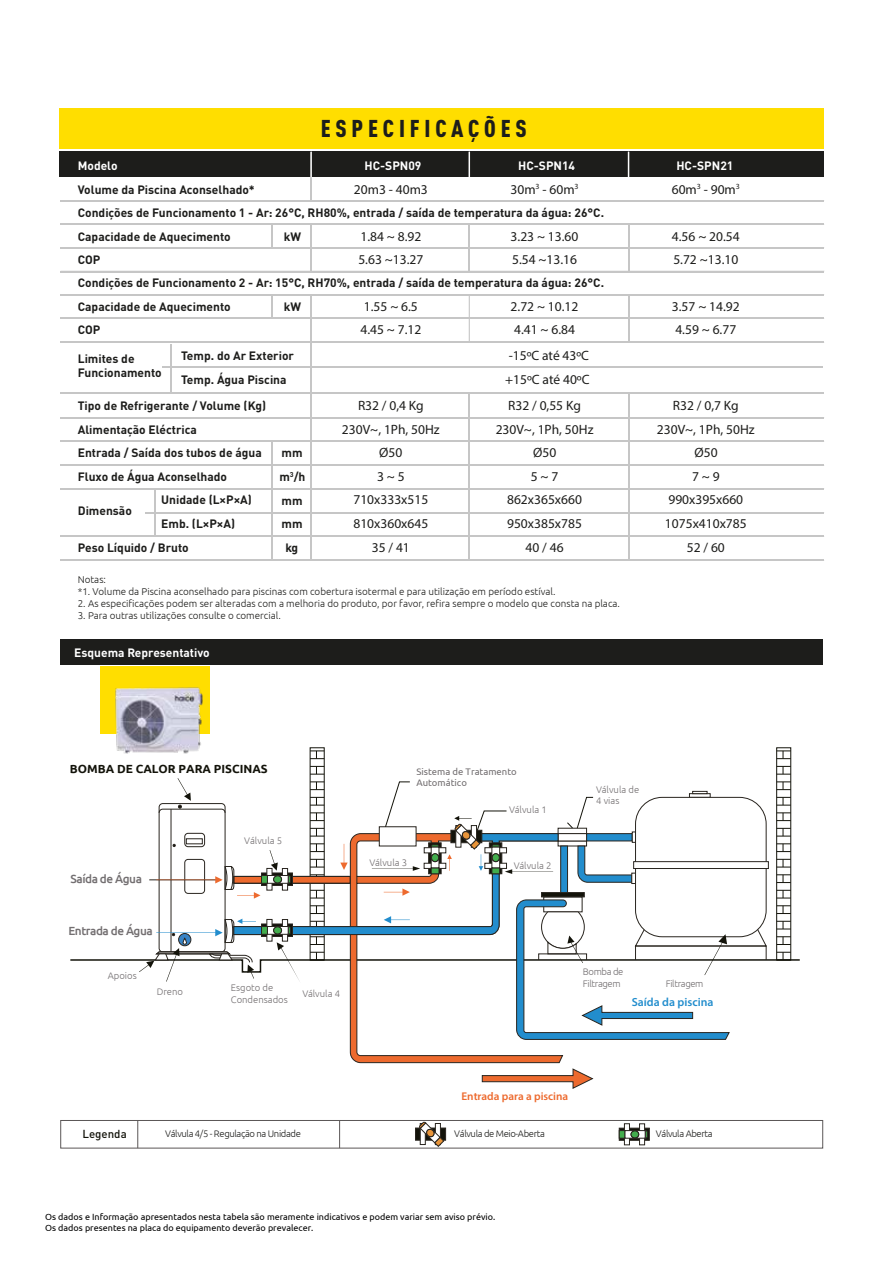
<style>
.page{position:relative;width:893px;height:1263px;background:#fff}
.page>*{position:absolute;margin:0;border:0;box-sizing:border-box;transform-origin:0 0}
.t1{font:900 condensed 24px "DIN Pro";letter-spacing:.2em;color:#1d1d1b}
.t2{font:13.5px/23.7px "Myriad Pro";color:#1d1d1b}
.t3{font:700 12px/23.7px "DIN Pro";color:#1d1d1b}
.t4{font:700 12px "DIN Pro";color:#fff}
.t5{font:500 11.85px "Ubuntu";letter-spacing:-.035em;color:#736f71}
.t6{font:700 11.85px "Ubuntu";color:#13130a}
.t7{font:600 11.85px "Myriad Pro";color:#228dcd}
.t8{font:500 11.55px "DIN Pro";color:#13130a}
.t9{font:600 11.25px "Myriad Pro";color:#ed6a2e}
.t10{font:300 9.9px/11.9px "Ubuntu";color:#1d1d1b}
.t11{font:300 9.45px/11.4px "Ubuntu";color:#736f71}
.t12{font:300 9.45px "Ubuntu";letter-spacing:-.035em;color:#1d1d1b}
.t13{font:9.45px/11.4px "Ubuntu";color:#736f71}
.t14{font:300 9.45px/11.4px "Ubuntu";letter-spacing:-.035em;color:#736f71}
.t15{font:9px/10.8px "Ubuntu";color:#010101}
</style>
<div class="page">
<div style="left:101px;top:666px;width:109px;height:68px;background:#ffde00"></div>
<div style="left:59px;top:152px;width:764px;height:25px;background:#1d1d1b"></div>
<div style="left:59px;top:108px;width:764px;height:41px;background:#ffde00"></div>
<div style="left:61px;top:639px;width:762px;height:26px;background:#1d1d1b"></div>
<hr style="left:61px;top:200px;width:763px;height:1px;background:#c6c6c6">
<hr style="left:61px;top:223px;width:763px;height:2px;background:#c6c6c6">
<hr style="left:61px;top:247px;width:763px;height:1px;background:#c6c6c6">
<hr style="left:61px;top:271px;width:763px;height:1px;background:#c6c6c6">
<hr style="left:61px;top:318px;width:763px;height:1px;background:#c6c6c6">
<hr style="left:61px;top:294px;width:763px;height:1px;background:#c6c6c6">
<hr style="left:61px;top:342px;width:763px;height:1px;background:#c6c6c6">
<hr style="left:61px;top:559px;width:763px;height:2px;background:#c6c6c6">
<hr style="left:61px;top:536px;width:763px;height:1px;background:#c6c6c6">
<hr style="left:146px;top:512px;width:678px;height:1px;background:#c6c6c6">
<hr style="left:61px;top:417px;width:763px;height:1px;background:#c6c6c6">
<hr style="left:61px;top:393px;width:763px;height:1px;background:#c6c6c6">
<hr style="left:162px;top:367px;width:661px;height:1px;background:#c6c6c6">
<hr style="left:61px;top:441px;width:763px;height:1px;background:#c6c6c6">
<hr style="left:61px;top:464px;width:763px;height:2px;background:#c6c6c6">
<hr style="left:61px;top:488px;width:763px;height:1px;background:#c6c6c6">
<hr style="left:310px;top:177px;width:2px;height:24px;background:#c6c6c6">
<hr style="left:310px;top:224px;width:2px;height:48px;background:#c6c6c6">
<hr style="left:469px;top:224px;width:1px;height:48px;background:#c6c6c6">
<hr style="left:271px;top:224px;width:2px;height:24px;background:#c6c6c6">
<hr style="left:271px;top:295px;width:2px;height:23px;background:#c6c6c6">
<hr style="left:271px;top:441px;width:2px;height:119px;background:#c6c6c6">
<hr style="left:154px;top:489px;width:1px;height:47px;background:#c6c6c6">
<hr style="left:171px;top:344px;width:1px;height:48px;background:#c6c6c6">
<hr style="left:310px;top:295px;width:2px;height:265px;background:#c6c6c6">
<hr style="left:469px;top:295px;width:1px;height:47px;background:#c6c6c6">
<hr style="left:469px;top:393px;width:1px;height:167px;background:#c6c6c6">
<hr style="left:310px;top:152px;width:2px;height:25px;background:#fff">
<svg style="left:469px;top:152px;width:1px;height:25px"></svg>
<hr style="left:628px;top:224px;width:1px;height:48px;background:#c6c6c6">
<hr style="left:628px;top:393px;width:1px;height:167px;background:#c6c6c6">
<hr style="left:628px;top:295px;width:1px;height:47px;background:#c6c6c6">
<svg style="left:628px;top:152px;width:1px;height:25px"></svg>
<svg style="left:312px;top:751px;width:10px;height:8px"></svg>
<svg style="left:778px;top:751px;width:11px;height:8px"></svg>
<div style="left:776px;top:747px;width:15px;height:213px;border:1px solid #13130a"></div>
<svg style="left:350px;top:1040px;width:213px;height:23px"></svg>
<svg style="left:482px;top:1068px;width:111px;height:21px"></svg>
<svg style="left:70px;top:766px;width:730px;height:274px"></svg>
<div style="left:415px;top:1128px;width:31px;height:12px;background:#13130a;border:1px solid #29251f"></div>
<svg style="left:419px;top:1122px;width:25px;height:24px"></svg>
<svg style="left:619px;top:1128px;width:31px;height:12px"></svg>
<svg style="left:624px;top:1123px;width:6px;height:22px"></svg>
<svg style="left:639px;top:1123px;width:6px;height:22px"></svg>
<svg style="left:619px;top:1130px;width:5px;height:8px"></svg>
<svg style="left:624px;top:1130px;width:24px;height:9px"></svg>
<div style="left:631px;top:1131px;width:8px;height:7px;background:#43ad4d;border:1px solid #29251f;border-radius:50%"></div>
<div style="left:60px;top:1120px;width:763px;height:28px;border:1px solid #5b5757"></div>
<svg style="left:137px;top:1120px;width:1px;height:28px"></svg>
<svg style="left:339px;top:1120px;width:1px;height:28px"></svg>
<img style="left:115px;top:687px;width:88px;height:67px">
<h1 class="t1" style="left:321px;top:110px;width:207px">ESPECIFICAÇÕES</h1>
<p class="t4" style="left:78px;top:155px;width:41px">Modelo</p>
<p class="t4" style="left:364px;top:155px;width:58px">HC-SPN09</p>
<p class="t4" style="left:518px;top:155px;width:58px">HC-SPN14</p>
<p class="t2" style="left:510px;top:177px;width:70px">30m<sup>3</sup> - 60m<sup>3</sup></p>
<p class="t2" style="left:511px;top:224px;width:69px">3.23 ~ 13.60</p>
<p class="t2" style="left:354px;top:177px;width:75px">20m3 - 40m3</p>
<p class="t2" style="left:360px;top:224px;width:62px">1.84 ~ 8.92</p>
<p class="t3" style="left:78px;top:176px;width:179px">Volume da Piscina Aconselhado*</p>
<p class="t3" style="left:78px;top:199px;width:528px">Condições de Funcionamento 1 - Ar: 26°C, RH80%, entrada / saída de temperatura da água: 26°C.</p>
<p class="t3" style="left:78px;top:223px;width:154px">Capacidade de Aquecimento<br>COP</p>
<p class="t3" style="left:78px;top:293px;width:154px">Capacidade de Aquecimento<br>COP</p>
<p class="t3" style="left:284px;top:223px;width:19px">kW</p>
<p class="t2" style="left:512px;top:248px;width:66px">5.54 ~13.16</p>
<p class="t2" style="left:358px;top:248px;width:66px">5.63 ~13.27</p>
<p class="t3" style="left:78px;top:269px;width:528px">Condições de Funcionamento 2 - Ar: 15°C, RH70%, entrada / saída de temperatura da água: 26°C.</p>
<p class="t2" style="left:511px;top:294px;width:69px">2.72 ~ 10.12<br>4.41 ~ 6.84</p>
<p class="t2" style="left:360px;top:294px;width:62px">1.55 ~ 6.5<br>4.45 ~ 7.12</p>
<p class="t3" style="left:284px;top:293px;width:19px">kW</p>
<p class="t3" style="left:78px;top:350px;width:85px;line-height:14.4px">Limites de<br>Funcionamento</p>
<p class="t3" style="left:181px;top:342px;width:114px">Temp. do Ar Exterior<br>Temp. Água Piscina</p>
<p class="t2" style="left:505px;top:343px;width:86px">-15ºC até 43ºC +15ºC até 40ºC</p>
<p class="t4" style="left:676px;top:155px;width:58px">HC-SPN21</p>
<p class="t2" style="left:672px;top:177px;width:70px">60m<sup>3</sup> - 90m<sup>3</sup></p>
<p class="t2" style="left:672px;top:224px;width:69px">4.56 ~ 20.54</p>
<p class="t2" style="left:673px;top:248px;width:66px">5.72 ~13.10</p>
<p class="t2" style="left:672px;top:294px;width:69px">3.57 ~ 14.92<br>4.59 ~ 6.77</p>
<p class="t3" style="left:78px;top:392px;width:190px">Tipo de Refrigerante / Volume (Kg)<br>Alimentação Eléctrica<br>Entrada / Saída dos tubos de água<br>Fluxo de Água Aconselhado</p>
<p class="t3" style="left:161px;top:487px;width:92px">Unidade (L×P×A)<br>Emb. (L×P×A)</p>
<p class="t3" style="left:78px;top:497px;width:56px">Dimensão</p>
<p class="t3" style="left:78px;top:534px;width:112px">Peso Líquido / Bruto</p>
<p class="t3" style="left:282px;top:440px;width:23px">mm</p>
<p class="t3" style="left:279px;top:464px;width:28px">m<sup>3</sup>/h</p>
<p class="t3" style="left:282px;top:487px;width:23px">mm</p>
<p class="t3" style="left:282px;top:510px;width:23px;text-align:center">mm kg</p>
<p class="t2" style="left:508px;top:393px;width:74px">R32 / 0,55 Kg</p>
<p class="t2" style="left:673px;top:393px;width:67px">R32 / 0,7 Kg</p>
<p class="t2" style="left:358px;top:393px;width:67px">R32 / 0,4 Kg</p>
<p class="t2" style="left:379px;top:441px;width:25px">Ø50</p>
<p class="t2" style="left:533px;top:441px;width:25px">Ø50</p>
<p class="t2" style="left:695px;top:441px;width:25px">Ø50</p>
<p class="t2" style="left:353px;top:464px;width:76px;text-align:center">3 ~ 5<br>710x333x515<br>810x360x645<br>35 / 41</p>
<p class="t2" style="left:496px;top:417px;width:99px">230V~, 1Ph, 50Hz</p>
<p class="t2" style="left:657px;top:417px;width:99px">230V~, 1Ph, 50Hz</p>
<p class="t2" style="left:342px;top:417px;width:99px">230V~, 1Ph, 50Hz</p>
<p class="t2" style="left:665px;top:464px;width:83px;text-align:center">7 ~ 9<br>990x395x660<br>1075x410x785<br>52 / 60</p>
<p class="t2" style="left:507px;top:464px;width:76px;text-align:center">5 ~ 7<br>862x365x660<br>950x385x785<br>40 / 46</p>
<p class="t10" style="left:78px;top:574px;width:479px">Notas:<br>*1. Volume da Piscina aconselhado para piscinas com cobertura isotermal e para utilização em período estíval.</p>
<p class="t10" style="left:78px;top:597px;width:544px">2. As especificações podem ser alteradas com a melhoria do produto, por favor, refira sempre o modelo que consta na placa.</p>
<p class="t10" style="left:78px;top:609px;width:204px">3. Para outras utilizações consulte o comercial.</p>
<p class="t4" style="left:74px;top:643px;width:137px">Esquema Representativo</p>
<p class="t6" style="left:70px;top:761px;width:199px">BOMBA DE CALOR PARA PISCINAS</p>
<p class="t5" style="left:71px;top:871px;width:73px">Saída de Água</p>
<p class="t5" style="left:68px;top:923px;width:86px">Entrada de Água</p>
<p class="t11" style="left:108px;top:969px;width:31px">Apoios</p>
<p class="t11" style="left:157px;top:986px;width:28px">Dreno</p>
<p class="t11" style="left:244px;top:834px;width:39px">Válvula 5</p>
<p class="t11" style="left:231px;top:982px;width:58px">Esgoto de<br>Condensados</p>
<p class="t11" style="left:302px;top:988px;width:39px">Válvula 4</p>
<p class="t13" style="left:416px;top:765px;width:102px">Sistema de Tratamento<br>Automático</p>
<p class="t11" style="left:509px;top:803px;width:39px">Válvula 1</p>
<p class="t11" style="left:370px;top:857px;width:39px">Válvula 3</p>
<p class="t11" style="left:514px;top:859px;width:39px">Válvula 2</p>
<p class="t11" style="left:596px;top:783px;width:45px">Válvula de<br>4 vias</p>
<p class="t14" style="left:583px;top:966px;width:42px">Bomba de<br>Filtragem</p>
<p class="t14" style="left:666px;top:977px;width:39px">Filtragem</p>
<p class="t7" style="left:632px;top:995px;width:83px">Saída da piscina</p>
<p class="t9" style="left:461px;top:1089px;width:108px">Entrada para a piscina</p>
<p class="t8" style="left:83px;top:1124px;width:46px">Legenda</p>
<p class="t12" style="left:165px;top:1128px;width:137px">Válvula 4/5 - Regulação na Unidade</p>
<p class="t12" style="left:454px;top:1128px;width:92px">Válvula de Meio-Aberta</p>
<p class="t12" style="left:656px;top:1128px;width:58px">Válvula Aberta</p>
<p class="t15" style="left:45px;top:1211px;width:452px">Os dados e Informação apresentados nesta tabela são meramente indicativos e podem variar sem aviso prévio.<br>Os dados presentes na placa do equipamento deverão prevalecer.</p>
</div>
